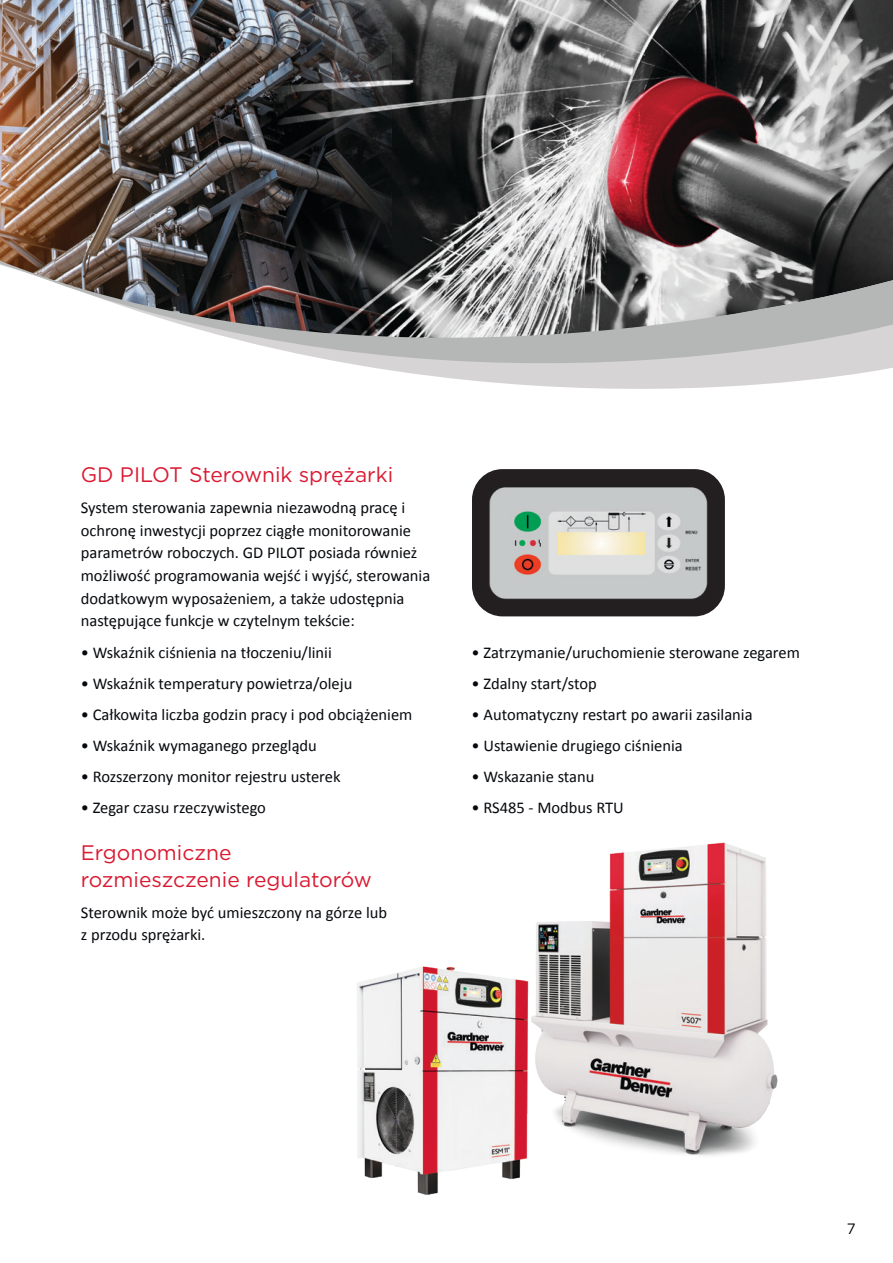
<style>
.page{position:relative;width:893px;height:1263px;background:#fff}
.page>*{position:absolute;margin:0;border:0;box-sizing:border-box;transform-origin:0 0}
.t1{font:21px/27px "Gotham";color:#da1a32}
.t2{font:16.5px/22.5px "Calibri";color:#06090d}
.t3{font:15px "Gotham";color:#06090d}
</style>
<div class="page">
<img style="left:536px;top:842px;width:242px;height:314px">
<img style="left:391px;top:0;width:502px;height:99px">
<img style="left:0;top:0;width:391px;height:99px">
<img style="left:0;top:99px;width:893px;height:290px">
<img style="left:472px;top:469px;width:253px;height:147px">
<img style="left:357px;top:944px;width:187px;height:251px">
<p class="t1" style="left:81px;top:461px;width:314px">GD PILOT Sterownik sprężarki</p>
<p class="t2" style="left:81px;top:496px;width:351px">System sterowania zapewnia niezawodną pracę i ochronę inwestycji poprzez ciągłe monitorowanie parametrów roboczych. GD PILOT posiada również możliwość programowania wejść i wyjść, sterowania dodatkowym wyposażeniem, a także udostępnia następujące funkcje w czytelnym tekście:</p>
<p class="t2" style="left:81px;top:640px;width:252px">• Wskaźnik ciśnienia na tłoczeniu/linii</p>
<p class="t2" style="left:81px;top:671px;width:273px">• Wskaźnik temperatury powietrza/oleju</p>
<p class="t2" style="left:81px;top:702px;width:333px">• Całkowita liczba godzin pracy i pod obciążeniem</p>
<p class="t2" style="left:81px;top:733px;width:238px">• Wskaźnik wymaganego przeglądu</p>
<p class="t2" style="left:81px;top:764px;width:261px">• Rozszerzony monitor rejestru usterek</p>
<p class="t2" style="left:81px;top:795px;width:187px">• Zegar czasu rzeczywistego</p>
<p class="t1" style="left:81px;top:838px;width:293px">Ergonomiczne rozmieszczenie regulatorów</p>
<p class="t2" style="left:81px;top:901px;width:308px">Sterownik może być umieszczony na górze lub z przodu sprężarki.</p>
<p class="t2" style="left:471px;top:640px;width:330px">• Zatrzymanie/uruchomienie sterowane zegarem</p>
<p class="t2" style="left:471px;top:671px;width:127px">• Zdalny start/stop</p>
<p class="t2" style="left:471px;top:702px;width:283px">• Automatyczny restart po awarii zasilania</p>
<p class="t2" style="left:471px;top:733px;width:213px">• Ustawienie drugiego ciśnienia</p>
<p class="t2" style="left:471px;top:764px;width:124px">• Wskazanie stanu</p>
<p class="t2" style="left:471px;top:795px;width:154px">• RS485 - Modbus RTU</p>
<p class="t3" style="left:847px;top:1219px;width:10px">7</p>
</div>
